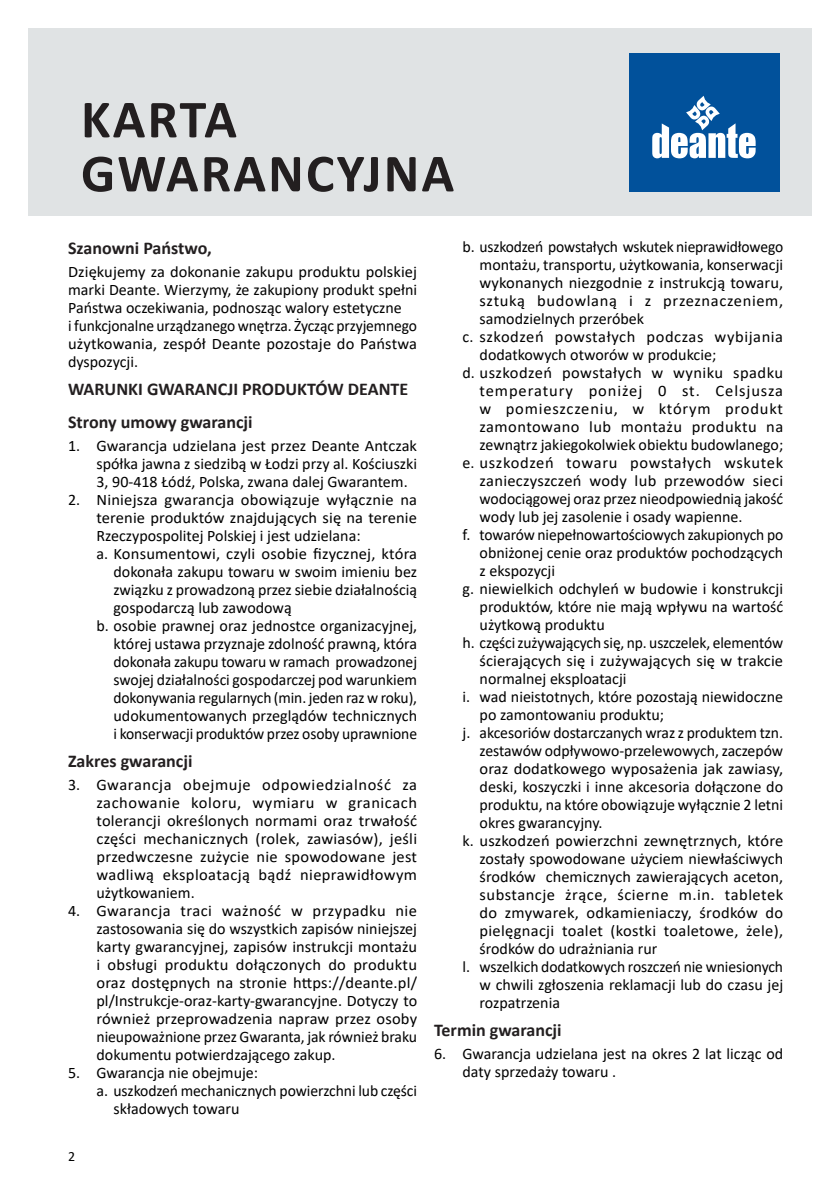
<style>
.page{position:relative;width:840px;height:1191px;background:#fff}
.page>*{position:absolute;margin:0;border:0;box-sizing:border-box;transform-origin:0 0}
.t1{font:700 54px/54px "Calibri";letter-spacing:.04em;color:#231f20}
.t2{font:700 18px/33px "Calibri";color:#231f20}
.t3{font:16px/18px "Calibri";color:#000;text-align:justify}
.t4{font:16px "Calibri";letter-spacing:.02em;color:#000}
.t5{font:16px "Calibri";letter-spacing:.03em;color:#000}
.t6{font:16px "Calibri";letter-spacing:.04em;color:#000}
.t7{font:16px "Calibri";letter-spacing:.035em;color:#000}
.t8{font:16px "Calibri";letter-spacing:.055em;color:#000}
.t9{font:16px "Calibri";letter-spacing:.025em;color:#000}
.t10{font:16px "Calibri";letter-spacing:.05em;color:#000}
.t11{font:14px "Calibri";color:#000}
</style>
<div class="page">
<div style="left:28px;top:28px;width:783px;height:188px;background:#e0e3e4"></div>
<div style="left:628px;top:53px;width:150px;height:138px;background:#01519b"></div>
<svg style="left:652px;top:96px;width:103px;height:62px"></svg>
<h1 class="t1" style="left:81px;top:92px;width:374px">Karta gwarancyjna</h1>
<p class="t2" style="left:68px;top:231px;width:145px">Szanowni Państwo,</p>
<p class="t3" style="left:68px;top:262px;width:350px;text-align:left">Dziękujemy za dokonanie zakupu produktu polskiej marki Deante. Wierzymy, że zakupiony produkt spełni Państwa oczekiwania, podnosząc walory estetyczne<br>i funkcjonalne urządzanego wnętrza. Życząc przyjemnego użytkowania, zespół Deante pozostaje do Państwa dyspozycji.</p>
<p class="t2" style="left:68px;top:372px;width:13px">WAR</p>
<p class="t2" style="left:105px;top:372px;width:54px">UNKI GWARANCJ</p>
<p class="t2" style="left:68px;top:372px;width:341px;text-indent:165px">I PRODUKTÓW DEANTE<br>Strony umowy gwarancji</p>
<p class="t3" style="left:96px;top:436px;width:322px;text-indent:-28px">1. Gwarancja udzielana jest przez Deante Antczak spółka jawna z siedzibą w Łodzi przy al. Kościuszki 3, 90-418 Łódź, Polska, zwana dalej Gwarantem.</p>
<p class="t3" style="left:68px;top:490px;width:350px">2. Niniejsza gwarancja obowiązuje wyłącznie na</p>
<p class="t3" style="left:96px;top:508px;width:322px">terenie produktów znajdujących się na terenie</p>
<p class="t3" style="left:96px;top:526px;width:265px">Rzeczypospolitej Polskiej i jest udzielana:</p>
<p class="t3" style="left:96px;top:544px;width:322px">a. Konsumentowi, czyli osobie fizycznej, która</p>
<p class="t3" style="left:113px;top:562px;width:305px">dokonała zakupu towaru w swoim imieniu bez</p>
<p class="t3" style="left:113px;top:580px;width:305px">związku z prowadzoną przez siebie działalnością</p>
<p class="t3" style="left:113px;top:598px;width:180px">gospodarczą lub zawodową</p>
<p class="t3" style="left:96px;top:616px;width:322px">b. osobie prawnej oraz jednostce organizacyjnej,</p>
<p class="t3" style="left:113px;top:634px;width:305px">której ustawa przyznaje zdolność prawną, która</p>
<p class="t3" style="left:113px;top:652px;width:305px">dokonała zakupu towaru w ramach prowadzonej</p>
<p class="t3" style="left:113px;top:670px;width:305px">swojej działalności gospodarczej pod warunkiem</p>
<p class="t3" style="left:113px;top:688px;width:305px">dokonywania regularnych (min. jeden raz w roku),</p>
<p class="t3" style="left:113px;top:706px;width:305px">udokumentowanych przeglądów technicznych</p>
<p class="t3" style="left:113px;top:724px;width:305px">i konserwacji produktów przez osoby uprawnione</p>
<p class="t2" style="left:68px;top:744px;width:126px">Zakres gwarancji</p>
<p class="t3" style="left:96px;top:775px;width:322px;text-indent:-28px">3. Gwarancja obejmuje odpowiedzialność za zachowanie koloru, wymiaru w granicach tolerancji określonych normami oraz trwałość części mechanicznych (rolek, zawiasów), jeśli przedwczesne zużycie nie spowodowane jest wadliwą eksploatacją bądź nieprawidłowym użytkowaniem.</p>
<p class="t3" style="left:96px;top:901px;width:322px;text-indent:-28px">4. Gwarancja traci ważność w przypadku nie zastosowania się do wszystkich zapisów niniejszej karty gwarancyjnej, zapisów instrukcji montażu i obsługi produktu dołączonych do produktu oraz dostępnych na stronie https://deante.pl/ pl/Instrukcje-oraz-karty-gwarancyjne. Dotyczy to również przeprowadzenia napraw przez osoby nieupoważnione przez Gwaranta, jak również braku dokumentu potwierdzającego zakup.</p>
<p class="t3" style="left:68px;top:1063px;width:191px">5. Gwarancja nie obejmuje:</p>
<p class="t3" style="left:96px;top:1081px;width:322px">a. uszkodzeń mechanicznych powierzchni lub części</p>
<p class="t3" style="left:113px;top:1099px;width:127px">składowych towaru</p>
<p class="t11" style="left:68px;top:1146px;width:9px">2</p>
<p class="t3" style="left:462px;top:237px;width:322px">b. uszkodzeń powstałych wskutek nieprawidłowego</p>
<p class="t3" style="left:479px;top:255px;width:305px">montażu, transportu, użytkowania, konserwacji</p>
<p class="t3" style="left:479px;top:273px;width:305px">wykonanych niezgodnie z instrukcją towaru,</p>
<p class="t6" style="left:479px;top:290px;width:305px">sztuką budowlaną i z przeznaczeniem,</p>
<p class="t3" style="left:479px;top:309px;width:166px">samodzielnych przeróbek</p>
<p class="t7" style="left:462px;top:326px;width:322px">c. szkodzeń powstałych podczas wybijania</p>
<p class="t3" style="left:479px;top:345px;width:238px">dodatkowych otworów w produkcie;</p>
<p class="t5" style="left:462px;top:362px;width:322px">d. uszkodzeń powstałych w wyniku spadku</p>
<p class="t8" style="left:479px;top:380px;width:305px">temperatury poniżej 0 st. Celsjusza</p>
<p class="t10" style="left:479px;top:398px;width:305px">w pomieszczeniu, w którym produkt</p>
<p class="t9" style="left:479px;top:416px;width:305px">zamontowano lub montażu produktu na</p>
<p class="t3" style="left:479px;top:435px;width:305px">zewnątrz jakiegokolwiek obiektu budowlanego;</p>
<p class="t6" style="left:462px;top:452px;width:322px">e. uszkodzeń towaru powstałych wskutek</p>
<p class="t4" style="left:479px;top:470px;width:305px">zanieczyszczeń wody lub przewodów sieci</p>
<p class="t3" style="left:479px;top:489px;width:305px">wodociągowej oraz przez nieodpowiednią jakość</p>
<p class="t3" style="left:479px;top:507px;width:264px">wody lub jej zasolenie i osady wapienne.</p>
<p class="t3" style="left:462px;top:525px;width:322px">f. towarów niepełnowartościowych zakupionych po</p>
<p class="t3" style="left:479px;top:543px;width:305px">obniżonej cenie oraz produktów pochodzących</p>
<p class="t3" style="left:479px;top:561px;width:77px">z ekspozycji</p>
<p class="t3" style="left:462px;top:579px;width:322px">g. niewielkich odchyleń w budowie i konstrukcji</p>
<p class="t3" style="left:479px;top:597px;width:305px">produktów, które nie mają wpływu na wartość</p>
<p class="t3" style="left:479px;top:615px;width:127px">użytkową produktu</p>
<p class="t3" style="left:462px;top:633px;width:322px">h. części zużywających się, np. uszczelek, elementów</p>
<p class="t3" style="left:479px;top:651px;width:305px">ścierających się i zużywających się w trakcie</p>
<p class="t3" style="left:479px;top:669px;width:148px">normalnej eksploatacji</p>
<p class="t3" style="left:462px;top:687px;width:322px">i. wad nieistotnych, które pozostają niewidoczne</p>
<p class="t3" style="left:479px;top:705px;width:186px">po zamontowaniu produktu;</p>
<p class="t3" style="left:462px;top:723px;width:322px">j. akcesoriów dostarczanych wraz z produktem tzn.</p>
<p class="t3" style="left:479px;top:741px;width:305px">zestawów odpływowo-przelewowych, zaczepów</p>
<p class="t3" style="left:479px;top:759px;width:305px">oraz dodatkowego wyposażenia jak zawiasy,</p>
<p class="t3" style="left:479px;top:777px;width:305px">deski, koszyczki i inne akcesoria dołączone do</p>
<p class="t3" style="left:479px;top:795px;width:305px">produktu, na które obowiązuje wyłącznie 2 letni</p>
<p class="t3" style="left:479px;top:813px;width:124px">okres gwarancyjny.</p>
<p class="t3" style="left:462px;top:831px;width:322px">k. uszkodzeń powierzchni zewnętrznych, które</p>
<p class="t3" style="left:479px;top:849px;width:305px">zostały spowodowane użyciem niewłaściwych</p>
<p class="t3" style="left:479px;top:867px;width:305px">środków chemicznych zawierających aceton,</p>
<p class="t5" style="left:479px;top:884px;width:305px">substancje żrące, ścierne m.in. tabletek</p>
<p class="t4" style="left:479px;top:902px;width:305px">do zmywarek, odkamieniaczy, środków do</p>
<p class="t4" style="left:479px;top:920px;width:305px">pielęgnacji toalet (kostki toaletowe, żele),</p>
<p class="t3" style="left:479px;top:939px;width:179px">środków do udrażniania rur</p>
<p class="t3" style="left:462px;top:957px;width:322px">l. wszelkich dodatkowych roszczeń nie wniesionych</p>
<p class="t3" style="left:479px;top:975px;width:305px">w chwili zgłoszenia reklamacji lub do czasu jej</p>
<p class="t3" style="left:479px;top:993px;width:82px">rozpatrzenia</p>
<p class="t2" style="left:434px;top:1013px;width:129px">Termin gwarancji</p>
<p class="t3" style="left:462px;top:1044px;width:322px;text-indent:-28px">6. Gwarancja udzielana jest na okres 2 lat licząc od daty sprzedaży towaru .</p>
</div>
